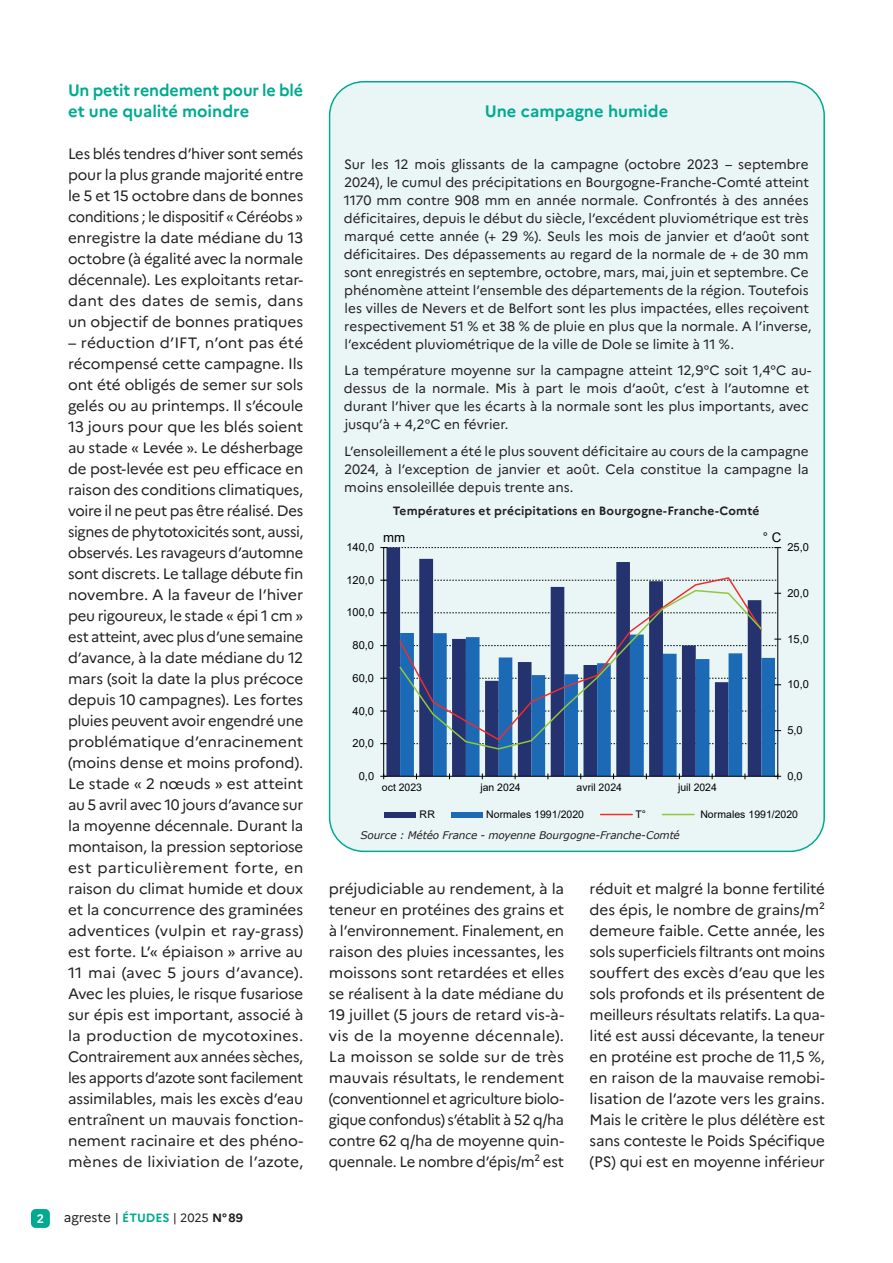
<style>
.page{position:relative;width:893px;height:1263px;background:#fff}
.page>*{position:absolute;margin:0;border:0;box-sizing:border-box;transform-origin:0 0}
.t1{font:700 16.5px/21px "Marianne";letter-spacing:-.005em;color:#00aa90}
.t2{font:15px/21px "Marianne";letter-spacing:-.01em;color:#231f20;text-align:justify}
.t3{font:13.5px/18px "Marianne";letter-spacing:-.005em;color:#231f20}
.t4{font:13.2px "Arial";color:#000001}
.t5{font:700 12.15px "Marianne";color:#fff}
.t6{font:700 12px "Marianne";letter-spacing:.015em;color:#231f20}
.t7{font:11.1px "Arial";color:#000001}
.t8{font:10.5px "Arial";letter-spacing:.005em;color:#000001}
.t9{font:italic 10.5px "Verdana";letter-spacing:-.01em;color:#231f20}
.s1{font-size:12px}
.s2{font-weight:700;font-size:12px;color:#00aa90}
.s3{font-weight:700;font-size:12px}
</style>
<div class="page">
<div style="left:31px;top:1209px;width:19px;height:19px;background:#00aa90;border-radius:5px"></div>
<div style="left:330px;top:82px;width:494px;height:769px;background:#eaf6f5;border-radius:34px"></div>
<svg style="left:386px;top:548px;width:375px;height:228px"></svg>
<svg style="left:400px;top:638px;width:375px;height:138px"></svg>
<hr style="left:777px;top:548px;width:1px;height:228px;background:#000001">
<hr style="left:383px;top:548px;width:1px;height:228px;background:#000001">
<svg style="left:380px;top:547px;width:401px;height:1px"></svg>
<svg style="left:380px;top:580px;width:398px;height:1px"></svg>
<svg style="left:380px;top:612px;width:398px;height:1px"></svg>
<svg style="left:380px;top:639px;width:401px;height:7px"></svg>
<svg style="left:380px;top:678px;width:401px;height:7px"></svg>
<svg style="left:380px;top:711px;width:398px;height:1px"></svg>
<svg style="left:380px;top:743px;width:398px;height:1px"></svg>
<hr style="left:384px;top:776px;width:394px;height:1px;background:#000001">
<svg style="left:774px;top:773px;width:7px;height:6px"></svg>
<svg style="left:380px;top:773px;width:7px;height:6px"></svg>
<svg style="left:398px;top:576px;width:365px;height:13px"></svg>
<svg style="left:398px;top:589px;width:365px;height:161px"></svg>
<div style="left:385px;top:812px;width:31px;height:5px;background:#24326f"></div>
<div style="left:451px;top:812px;width:32px;height:5px;background:#1c6ab5"></div>
<hr style="left:601px;top:814px;width:31px;height:1px;background:#ee2d2d">
<hr style="left:662px;top:814px;width:32px;height:1px;background:#90c73d">
<p class="t1" style="left:68px;top:80px;width:237px">Un petit rendement pour le blé et une qualité moindre</p>
<p class="t2" style="left:68px;top:143px;width:237px">Les blés tendres d’hiver sont semés pour la plus grande majorité entre le 5 et 15 octobre dans de bonnes conditions ; le dispositif « Céréobs » enregistre la date médiane du 13 octobre (à égalité avec la normale décennale). Les exploitants retar&shy;dant des dates de semis, dans un objectif de bonnes pratiques</p>
<p class="t2" style="left:68px;top:332px;width:237px">– réduction d’IFT, n’ont pas été récompensé cette campagne. Ils ont été obligés de semer sur sols gelés ou au printemps. Il s’écoule 13 jours pour que les blés soient au stade « Levée ». Le désherbage de post-levée est peu efficace en raison des conditions climatiques, voire il ne peut pas être réalisé. Des signes de phytotoxicités sont, aussi, observés. Les ravageurs d’automne sont discrets. Le tallage débute fin novembre. A la faveur de l’hiver peu rigoureux, le stade « épi 1 cm » est atteint, avec plus d’une semaine d’avance, à la date médiane du 12 mars (soit la date la plus précoce depuis 10 campagnes). Les fortes pluies peuvent avoir engendré une problématique d’enracinement (moins dense et moins profond).<br>Le stade « 2 nœuds » est atteint au 5 avril avec 10 jours d’avance sur la moyenne décennale. Durant la montaison, la pression septoriose est particulièrement forte, en raison du climat humide et doux et la concurrence des graminées adventices (vulpin et ray-grass) est forte. L’« épiaison » arrive au 11 mai (avec 5 jours d’avance).<br>Avec les pluies, le risque fusariose sur épis est important, associé à la production de mycotoxines.<br>Contrairement aux années sèches, les apports d’azote sont facilement assimilables, mais les excès d’eau entraînent un mauvais fonction&shy;nement racinaire et des phéno&shy;mènes de lixiviation de l’azote,</p>
<p class="t5" style="left:37px;top:1211px;width:9px">2</p>
<p class="t3" style="left:64px;top:1208px;width:181px">agreste <span class="s1">|</span> <span class="s2">ÉTUDES</span> <span class="s1">| 2025</span> <span class="s3">N°89</span></p>
<p class="t1" style="left:485px;top:101px;width:185px">Une campagne humide</p>
<p class="t3" style="left:344px;top:155px;width:469px">Sur les 12 mois glissants de la campagne (octobre 2023 – septembre 2024), le cumul des précipitations en Bourgogne-Franche-Comté atteint 1170 mm contre 908 mm en année normale. Confrontés à des années déficitaires, depuis le début du siècle, l’excédent pluviométrique est très marqué cette année (+ 29 %). Seuls les mois de janvier et d’août sont déficitaires. Des dépassements au regard de la normale de + de 30 mm sont enregistrés en septembre, octobre, mars, mai, juin et septembre. Ce phénomène atteint l’ensemble des départements de la région. Toutefois les villes de Nevers et de Belfort sont les plus impactées, elles reçoivent respectivement 51 % et 38 % de pluie en plus que la normale. A l’inverse, l’excédent pluviométrique de la ville de Dole se limite à 11 %.</p>
<p class="t3" style="left:344px;top:361px;width:469px">La température moyenne sur la campagne atteint 12,9°C soit 1,4°C au&shy;dessus de la normale. Mis à part le mois d’août, c’est à l’automne et durant l’hiver que les écarts à la normale sont les plus importants, avec jusqu’à + 4,2°C en février.</p>
<p class="t3" style="left:344px;top:442px;width:466px;text-align:justify">L’ensoleillement a été le plus souvent déficitaire au cours de la campagne 2024, à l’exception de janvier et août. Cela constitue la campagne la moins ensoleillée depuis trente ans.</p>
<p class="t6" style="left:393px;top:503px;width:368px">Températures et précipitations en Bourgogne-Franche-Comté</p>
<p class="t7" style="left:346px;top:539px;width:29px">140,0</p>
<p class="t7" style="left:346px;top:572px;width:29px">120,0</p>
<p class="t7" style="left:346px;top:605px;width:29px">100,0</p>
<p class="t7" style="left:353px;top:638px;width:23px">80,0</p>
<p class="t4" style="left:383px;top:529px;width:24px">mm</p>
<p class="t4" style="left:763px;top:529px;width:20px">° C</p>
<p class="t7" style="left:787px;top:539px;width:23px">25,0</p>
<p class="t7" style="left:787px;top:585px;width:23px">20,0</p>
<p class="t7" style="left:787px;top:631px;width:23px">15,0</p>
<p class="t7" style="left:353px;top:670px;width:23px">60,0</p>
<p class="t7" style="left:353px;top:703px;width:23px">40,0</p>
<p class="t7" style="left:353px;top:736px;width:23px">20,0</p>
<p class="t7" style="left:787px;top:677px;width:23px">10,0</p>
<p class="t7" style="left:787px;top:722px;width:17px">5,0</p>
<p class="t7" style="left:359px;top:768px;width:17px">0,0</p>
<p class="t8" style="left:382px;top:780px;width:42px">oct 2023</p>
<p class="t8" style="left:480px;top:780px;width:41px">jan 2024</p>
<p class="t8" style="left:577px;top:780px;width:47px">avril 2024</p>
<p class="t8" style="left:678px;top:780px;width:40px">juil 2024</p>
<p class="t7" style="left:787px;top:768px;width:17px">0,0</p>
<p class="t8" style="left:420px;top:807px;width:17px">RR</p>
<p class="t8" style="left:486px;top:807px;width:99px">Normales 1991/2020</p>
<p class="t8" style="left:635px;top:807px;width:12px">T°</p>
<p class="t8" style="left:700px;top:807px;width:99px">Normales 1991/2020</p>
<p class="t9" style="left:360px;top:828px;width:321px">Source : Météo France - moyenne Bourgogne-Franche-Comté</p>
<p class="t2" style="left:329px;top:878px;width:237px">préjudiciable au rendement, à la teneur en protéines des grains et à l’environnement. Finalement, en raison des pluies incessantes, les moissons sont retardées et elles se réalisent à la date médiane du 19 juillet (5 jours de retard vis-à&shy;vis de la moyenne décennale).<br>La moisson se solde sur de très mauvais résultats, le rendement (conventionnel et agriculture biolo&shy;gique confondus) s’établit à 52 q/ha contre 62 q/ha de moyenne quin&shy;quennale. Le nombre d’épis/m² est</p>
<p class="t2" style="left:590px;top:878px;width:237px">réduit et malgré la bonne fertilité des épis, le nombre de grains/m² demeure faible. Cette année, les sols superficiels filtrants ont moins souffert des excès d’eau que les sols profonds et ils présentent de meilleurs résultats relatifs. La qua&shy;lité est aussi décevante, la teneur en protéine est proche de 11,5 %, en raison de la mauvaise remobi&shy;lisation de l’azote vers les grains.<br>Mais le critère le plus délétère est sans conteste le Poids Spécifique (PS) qui est en moyenne inférieur</p>
</div>
